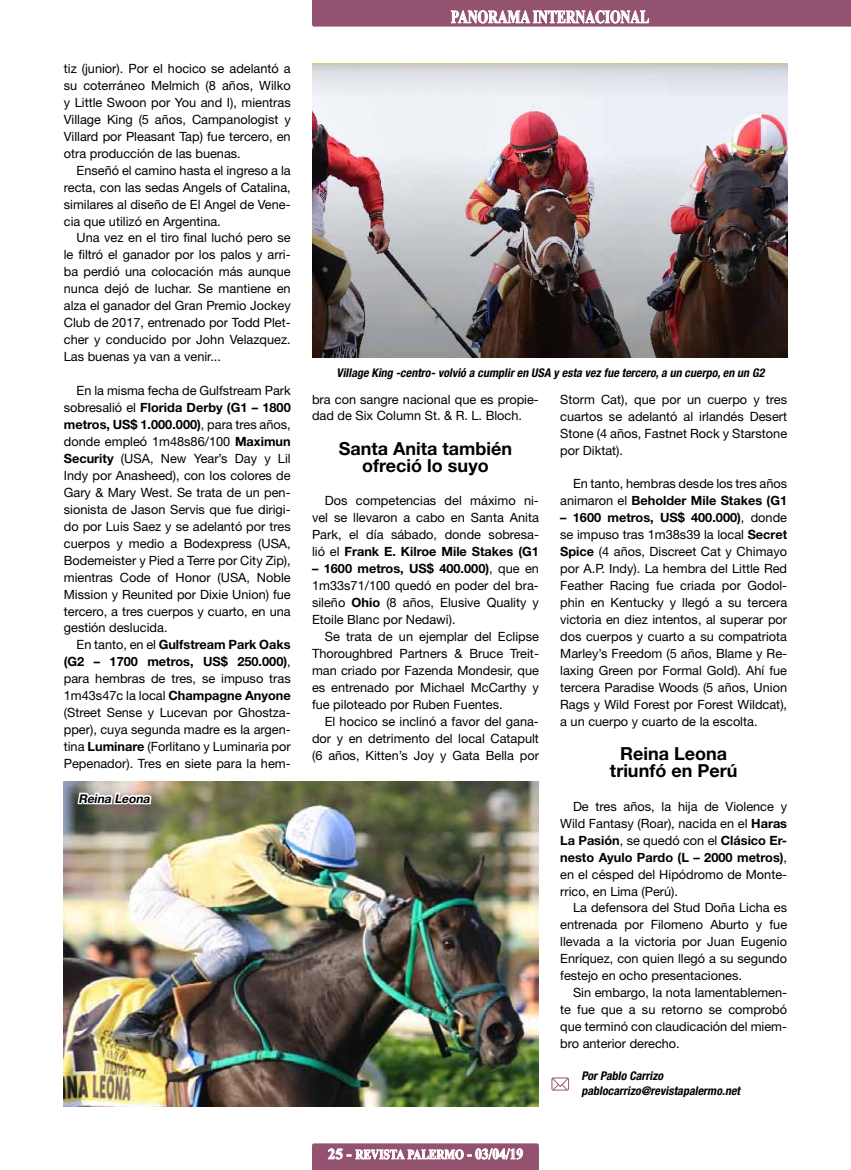
<style>
.page{position:relative;width:851px;height:1170px;background:#fff}
.page>*{position:absolute;margin:0;border:0;box-sizing:border-box;transform-origin:0 0}
.t1{font:700 18px/17px "Helvetica Neue LT Std";color:#000;text-align:center}
.t2{font:700 18px "Times New Roman";color:#fff;scale:.75 1}
.t3{font:700 13.5px "Times New Roman";color:#fff;scale:.83 1}
.t4{font:12.75px/17px "Helvetica Neue LT Std";color:#000;text-align:justify}
.t5{font:italic 700 condensed 12px/15px "Helvetica Neue LT Std";color:#000}
.t6{font:italic 700 12px "Helvetica Neue LT Std";color:#000}
.s1{font-weight:700}
.s2{font-size:15px}
</style>
<div class="page">
<svg style="left:312px;top:1143px;width:227px;height:26px;background:#a6728a"></svg>
<svg style="left:312px;top:0;width:538px;height:27px;background:#9d637d"></svg>
<img style="left:312px;top:64px;width:475px;height:293px">
<img style="left:64px;top:781px;width:475px;height:325px">
<svg style="left:551px;top:1077px;width:18px;height:13px"></svg>
<svg style="left:76px;top:790px;width:78px;height:67px;background:#9c9788"></svg>
<p class="t4" style="left:64px;top:60px;width:228px">tiz (junior). Por el hocico se adelantó a su coterráneo Melmich (8 años, Wilko y Little Swoon por You and I), mientras Village King (5 años, Campanologist y Villard por Pleasant Tap) fue tercero, en otra producción de las buenas.</p>
<p class="t4" style="left:64px;top:161px;width:228px;text-indent:13px">Enseñó el camino hasta el ingreso a la recta, con las sedas Angels of Catalina, similares al diseño de El Angel de Vene&shy;cia que utilizó en Argentina.</p>
<p class="t4" style="left:64px;top:229px;width:228px;text-indent:13px">Una vez en el tiro final luchó pero se le filtró el ganador por los palos y arri&shy;ba perdió una colocación más aunque nunca dejó de luchar. Se mantiene en alza el ganador del Gran Premio Jockey Club de 2017, entrenado por Todd Plet&shy;cher y conducido por John Velazquez.<br>Las buenas ya van a venir...</p>
<p class="t4" style="left:64px;top:382px;width:228px;text-indent:13px">En la misma fecha de Gulfstream Park sobresalió el <span class="s1">Florida Derby (G1 – 1800 metros, US$ 1.000.000)</span>, para tres años, donde empleó 1m48s86/100 <span class="s1">Maximun Security</span> (USA, New Year’s Day y Lil Indy por Anasheed), con los colores de Gary &amp; Mary West. Se trata de un pen&shy;sionista de Jason Servis que fue dirigi&shy;do por Luis Saez y se adelantó por tres cuerpos y medio a Bodexpress (USA, Bodemeister y Pied a Terre por City Zip), mientras Code of Honor (USA, Noble Mission y Reunited por Dixie Union) fue tercero, a tres cuerpos y cuarto, en una gestión deslucida.</p>
<p class="t4" style="left:64px;top:636px;width:228px;text-indent:13px">En tanto, en el <span class="s1">Gulfstream Park Oaks (G2 – 1700 metros, US$ 250.000)</span>, para hembras de tres, se impuso tras 1m43s47c la local <span class="s1">Champagne Anyone </span>(Street Sense y Lucevan por Ghostza&shy;pper), cuya segunda madre es la argen&shy;tina <span class="s1">Luminare</span> (Forlitano y Luminaria por Pepenador). Tres en siete para la hem-</p>
<p class="t6" style="left:78px;top:791px;width:75px">Reina Leona</p>
<h1 class="t2" style="left:451px;top:4px;width:266px">PANORAMA INTERNACIONAL</h1>
<p class="t5" style="left:336px;top:365px;width:432px">Village King -centro-volvió a cumpliren USA y esta vez fue tercero,a un cuerpo,en un G2</p>
<p class="t4" style="left:312px;top:390px;width:228px">bra con sangre nacional que es propie&shy;dad de Six Column St. &amp; R. L. Bloch.</p>
<h1 class="t1" style="left:339px;top:439px;width:175px">Santa Anita también ofreció lo suyo</h1>
<p class="t4" style="left:312px;top:492px;width:228px;text-indent:13px">Dos competencias del máximo ni&shy;vel se llevaron a cabo en Santa Anita Park, el día sábado, donde sobresa&shy;lió el <span class="s1">Frank E. Kilroe Mile Stakes (G1</span></p>
<p class="t4" style="left:312px;top:560px;width:228px"><span class="s1">– 1600 metros, US$ 400.000)</span>, que en 1m33s71/100 quedó en poder del bra&shy;sileño <span class="s1">Ohio</span> (8 años, Elusive Quality y Etoile Blanc por Nedawi).</p>
<p class="t4" style="left:312px;top:628px;width:228px;text-indent:13px">Se trata de un ejemplar del Eclipse Thoroughbred Partners &amp; Bruce Treit&shy;man criado por Fazenda Mondesir, que es entrenado por Michael McCarthy y fue piloteado por Ruben Fuentes.</p>
<p class="t4" style="left:312px;top:712px;width:228px;text-indent:13px">El hocico se inclinó a favor del gana&shy;dor y en detrimento del local Catapult (6 años, Kitten’s Joy y Gata Bella por</p>
<p class="t3" style="left:328px;top:1144px;width:237px"><span class="s2">25 -</span> REVISTA PALERMO <span class="s2">- 03/04/19</span></p>
<p class="t4" style="left:560px;top:390px;width:228px">Storm Cat), que por un cuerpo y tres cuartos se adelantó al irlandés Desert Stone (4 años, Fastnet Rock y Starstone por Diktat).</p>
<p class="t4" style="left:560px;top:475px;width:228px;text-align:right">En tanto, hembras desde los tres años animaron el <span class="s1">Beholder Mile Stakes (G1</span></p>
<p class="t4" style="left:560px;top:509px;width:228px"><span class="s1">– 1600 metros, US$ 400.000)</span>, donde se impuso tras 1m38s39 la local <span class="s1">Secret Spice</span> (4 años, Discreet Cat y Chimayo por A.P. Indy). La hembra del Little Red Feather Racing fue criada por Godol&shy;phin en Kentucky y llegó a su tercera victoria en diez intentos, al superar por dos cuerpos y cuarto a su compatriota Marley’s Freedom (5 años, Blame y Re&shy;laxing Green por Formal Gold). Ahí fue tercera Paradise Woods (5 años, Union Rags y Wild Forest por Forest Wildcat), a un cuerpo y cuarto de la escolta.</p>
<h1 class="t1" style="left:610px;top:744px;width:129px">Reina Leona triunfó en Perú</h1>
<p class="t4" style="left:560px;top:797px;width:228px;text-indent:13px">De tres años, la hija de Violence y Wild Fantasy (Roar), nacida en el <span class="s1">Haras La Pasión</span>, se quedó con el <span class="s1">Clásico Er&shy;nesto Ayulo Pardo (L – 2000 metros)</span>, en el césped del Hipódromo de Monte&shy;rrico, en Lima (Perú).</p>
<p class="t4" style="left:560px;top:899px;width:228px;text-indent:13px">La defensora del Stud Doña Licha es entrenada por Filomeno Aburto y fue llevada a la victoria por Juan Eugenio Enríquez, con quien llegó a su segundo festejo en ocho presentaciones.</p>
<p class="t4" style="left:560px;top:983px;width:228px;text-indent:13px">Sin embargo, la nota lamentablemen&shy;te fue que a su retorno se comprobó que terminó con claudicación del miem&shy;bro anterior derecho.</p>
<p class="t5" style="left:581px;top:1068px;width:163px">PorPablo Carrizo pablocarrizo@revistapalermo.net</p>
</div>
